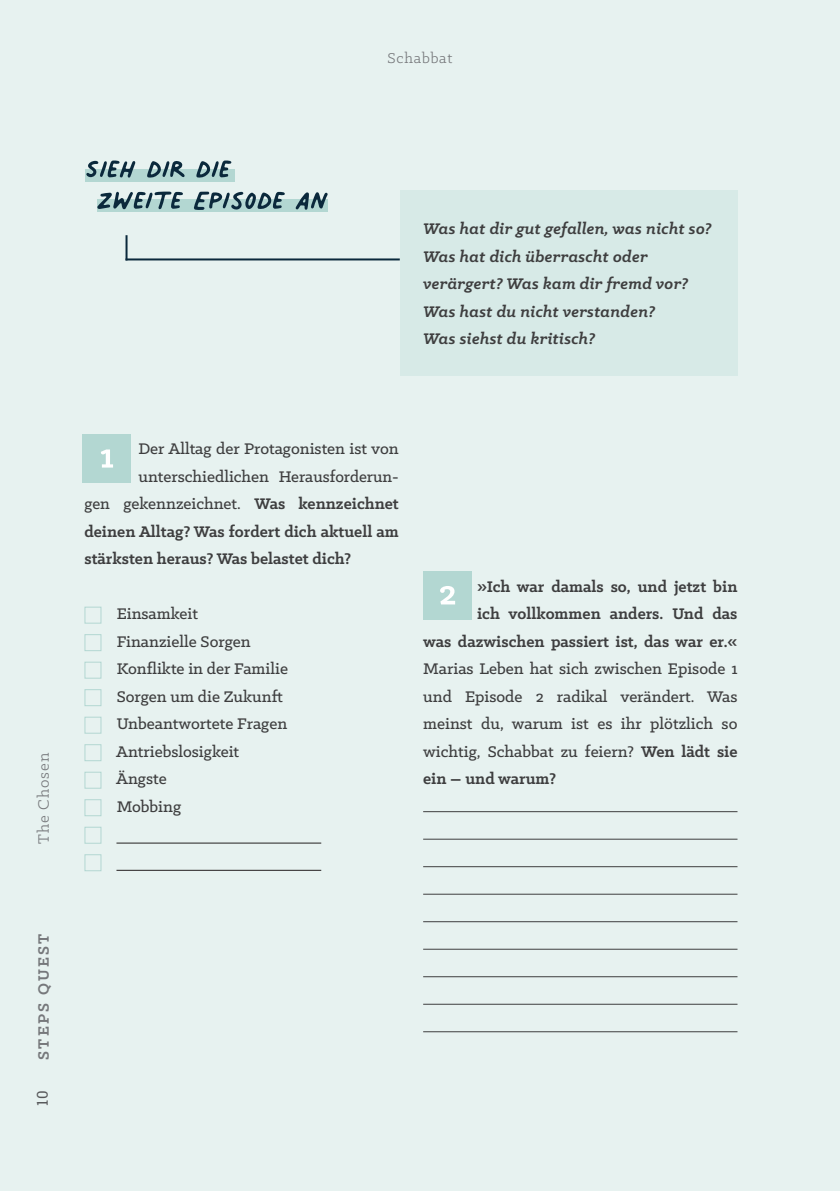
<style>
.page{position:relative;width:840px;height:1191px;background:#fff}
.page>*{position:absolute;margin:0;border:0;box-sizing:border-box;transform-origin:0 0}
.t1{font:53px "Palmer Lake Print";color:#0b293c}
.t2{font:500 17.4px/27.6px "Klinic Slab";color:#3e3e3f}
.t3{font:700 17.4px/27.4px "Klinic Slab";color:#3e3e3f;text-align:right}
.t4{font:italic 700 17.4px/27.4px "Klinic Slab";letter-spacing:.02em;color:#3e3e3f}
.t5{font:700 17px "Klinic Slab";letter-spacing:.13em;color:#76787b}
.t6{font:17px "Klinic Slab";letter-spacing:.06em;color:#76787b}
.t7{font:16px "Klinic Slab";letter-spacing:.05em;color:#76787b}
.t8{font:15px "Roboto Slab";color:#57585a}
.s1{font-weight:700}
</style>
<div class="page">
<div style="left:0;top:0;width:839px;height:1191px;background:#e7f2f0"></div>
<div style="left:85px;top:169px;width:150px;height:13px;background:#b3d7d2"></div>
<div style="left:97px;top:199px;width:231px;height:13px;background:#b3d7d2"></div>
<div style="left:400px;top:190px;width:337px;height:186px;background:#d7eae7"></div>
<hr style="left:125px;top:258px;width:274px;height:2px;background:#0b293c">
<hr style="left:125px;top:235px;width:2px;height:25px;background:#0b293c">
<div style="left:83px;top:434px;width:48px;height:48px;background:#b3d7d2"></div>
<div style="left:84px;top:606px;width:17px;height:17px;border:1px solid #b3d7d2"></div>
<div style="left:84px;top:634px;width:17px;height:17px;border:1px solid #b3d7d2"></div>
<div style="left:84px;top:661px;width:17px;height:17px;border:1px solid #b3d7d2"></div>
<div style="left:84px;top:689px;width:17px;height:17px;border:1px solid #b3d7d2"></div>
<div style="left:84px;top:716px;width:17px;height:17px;border:1px solid #b3d7d2"></div>
<div style="left:84px;top:744px;width:17px;height:17px;border:1px solid #b3d7d2"></div>
<div style="left:84px;top:771px;width:17px;height:17px;border:1px solid #b3d7d2"></div>
<div style="left:84px;top:799px;width:17px;height:17px;border:1px solid #b3d7d2"></div>
<div style="left:84px;top:826px;width:17px;height:17px;border:1px solid #b3d7d2"></div>
<div style="left:84px;top:854px;width:17px;height:17px;border:1px solid #b3d7d2"></div>
<div style="left:423px;top:571px;width:48px;height:48px;background:#b3d7d2"></div>
<hr style="left:423px;top:811px;width:314px;height:1px;background:#3e3e3f">
<hr style="left:423px;top:839px;width:314px;height:1px;background:#3e3e3f">
<hr style="left:423px;top:866px;width:314px;height:1px;background:#3e3e3f">
<hr style="left:423px;top:894px;width:314px;height:1px;background:#3e3e3f">
<hr style="left:423px;top:921px;width:314px;height:1px;background:#3e3e3f">
<hr style="left:423px;top:949px;width:314px;height:1px;background:#3e3e3f">
<hr style="left:423px;top:976px;width:314px;height:1px;background:#3e3e3f">
<hr style="left:423px;top:1004px;width:314px;height:1px;background:#3e3e3f">
<hr style="left:423px;top:1031px;width:314px;height:1px;background:#3e3e3f">
<hr style="left:116px;top:842px;width:205px;height:1px;background:#231f20">
<hr style="left:116px;top:870px;width:205px;height:1px;background:#231f20">
<svg style="left:101px;top:449px;width:12px;height:18px"></svg>
<svg style="left:440px;top:586px;width:15px;height:18px"></svg>
<h1 class="t1" style="left:85px;top:142px;width:147px">Sieh dir die</h1>
<h1 class="t1" style="left:96px;top:173px;width:233px">zweite Episode an</h1>
<p class="t7" style="left:387px;top:48px;width:66px">Schabbat</p>
<p class="t4" style="left:423px;top:215px;width:290px">Was hat dir gut gefallen, was nicht so?<br>Was hat dich überrascht oder verärgert? Was kam dir fremd vor?<br>Was hast du nicht verstanden?<br>Was siehst du kritisch?</p>
<p class="t6" style="left:33px;top:843px;width:92px;rotate:-90deg">The Chosen</p>
<p class="t2" style="left:138px;top:435px;width:262px">Der Alltag der Protagonisten ist von</p>
<p class="t2" style="left:138px;top:462px;width:262px">unterschiedlichen Herausforderun-</p>
<p class="t2" style="left:84px;top:490px;width:316px">gen gekennzeichnet. <span class="s1">Was kennzeichnet</span></p>
<p class="t3" style="left:84px;top:517px;width:315px">deinen Alltag? Was fordert dich aktuell am</p>
<p class="t3" style="left:84px;top:545px;width:268px">stärksten heraus? Was belastet dich?</p>
<p class="t2" style="left:116px;top:600px;width:173px">Einsamkeit<br>Finanzielle Sorgen<br>Konflikte in der Familie<br>Sorgen um die Zukunft<br>Unbeantwortete Fragen<br>Antriebslosigkeit<br>Ängste<br>Mobbing</p>
<p class="t3" style="left:423px;top:572px;width:315px">»Ich war damals so, und jetzt bin<br>ich vollkommen anders. Und das<br>was dazwischen passiert ist, das war er.«</p>
<p class="t2" style="left:423px;top:655px;width:316px;text-align:justify">Marias Leben hat sich zwischen Episode 1 und Episode 2 radikal verändert. Was meinst du, warum ist es ihr plötzlich so wichtig, Schabbat zu feiern? <span class="s1">Wen lädt sie ein – und warum?</span></p>
<p class="t5" style="left:32px;top:1059px;width:128px;rotate:-90deg">STEPS QUEST</p>
<p class="t8" style="left:32px;top:1106px;width:17px;rotate:-90deg">10</p>
</div>
